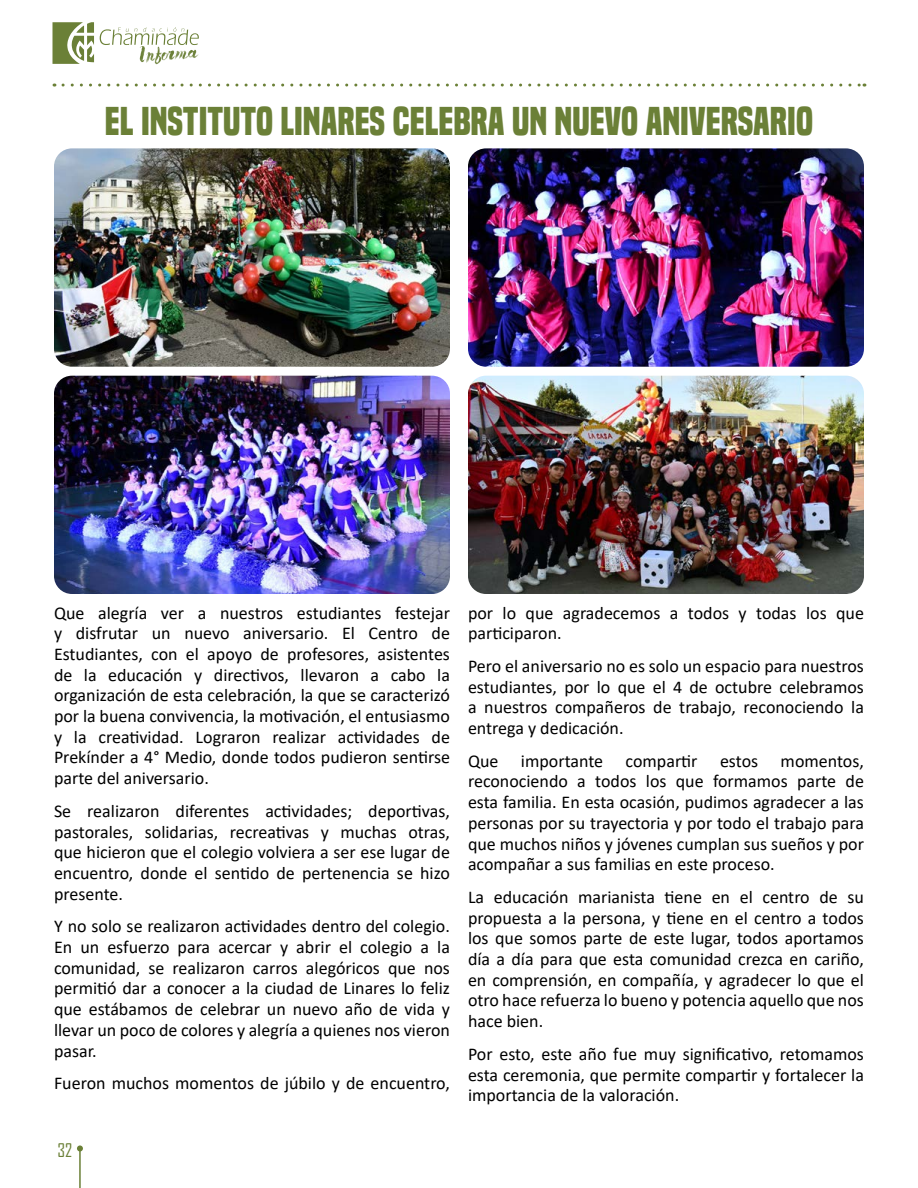
<style>
.page{position:relative;width:918px;height:1188px;background:#fff}
.page>*{position:absolute;margin:0;border:0;box-sizing:border-box;transform-origin:0 0}
.t1{font:700 37.5px "Built Titling Rg";color:#6b8037}
.t2{font:18px/20.7px "Calibri";color:#000;text-align:justify}
.t3{font:18px "Agency FB";color:#6b8037}
</style>
<div class="page">
<img style="left:54px;top:148px;width:396px;height:219px">
<img style="left:468px;top:148px;width:396px;height:219px">
<img style="left:54px;top:376px;width:396px;height:218px">
<img style="left:468px;top:376px;width:396px;height:218px">
<hr style="left:79px;top:1148px;width:2px;height:40px;background:#6b8037">
<svg style="left:77px;top:1145px;width:6px;height:6px"></svg>
<svg style="left:63px;top:84px;width:802px;height:3px"></svg>
<svg style="left:52px;top:22px;width:147px;height:42px"></svg>
<h1 class="t1" style="left:105px;top:99px;width:710px">EL INSTITUTO LINARES CELEBRA UN NUEVO ANIVERSARIO</h1>
<p class="t2" style="left:54px;top:602px;width:398px">Que alegría ver a nuestros estudiantes festejar y disfrutar un nuevo aniversario. El Centro de Estudiantes, con el apoyo de profesores, asistentes de la educación y directivos, llevaron a cabo la organización de esta celebración, la que se caracterizó por la buena convivencia, la motivación, el entusiasmo y la creatividad. Lograron realizar actividades de Prekínder a 4° Medio, donde todos pudieron sentirse parte del aniversario.</p>
<p class="t2" style="left:54px;top:800px;width:398px">Se realizaron diferentes actividades; deportivas, pastorales, solidarias, recreativas y muchas otras, que hicieron que el colegio volviera a ser ese lugar de encuentro, donde el sentido de pertenencia se hizo presente.</p>
<p class="t2" style="left:54px;top:916px;width:398px">Y no solo se realizaron actividades dentro del colegio.<br>En un esfuerzo para acercar y abrir el colegio a la comunidad, se realizaron carros alegóricos que nos permitió dar a conocer a la ciudad de Linares lo feliz que estábamos de celebrar un nuevo año de vida y llevar un poco de colores y alegría a quienes nos vieron pasar.</p>
<p class="t2" style="left:54px;top:1072px;width:397px">Fueron muchos momentos de júbilo y de encuentro,</p>
<p class="t3" style="left:58px;top:1139px;width:16px">32</p>
<p class="t2" style="left:468px;top:602px;width:397px">por lo que agradecemos a todos y todas los que participaron.</p>
<p class="t2" style="left:468px;top:655px;width:397px">Pero el aniversario no es solo un espacio para nuestros estudiantes, por lo que el 4 de octubre celebramos a nuestros compañeros de trabajo, reconociendo la entrega y dedicación.</p>
<p class="t2" style="left:468px;top:750px;width:398px">Que importante compartir estos momentos, reconociendo a todos los que formamos parte de esta familia. En esta ocasión, pudimos agradecer a las personas por su trayectoria y por todo el trabajo para que muchos niños y jóvenes cumplan sus sueños y por acompañar a sus familias en este proceso.</p>
<p class="t2" style="left:468px;top:886px;width:398px">La educación marianista tiene en el centro de su propuesta a la persona, y tiene en el centro a todos los que somos parte de este lugar, todos aportamos día a día para que esta comunidad crezca en cariño, en comprensión, en compañía, y agradecer lo que el otro hace refuerza lo bueno y potencia aquello que nos hace bien.</p>
<p class="t2" style="left:468px;top:1043px;width:397px">Por esto, este año fue muy significativo, retomamos esta ceremonia, que permite compartir y fortalecer la importancia de la valoración.</p>
</div>
